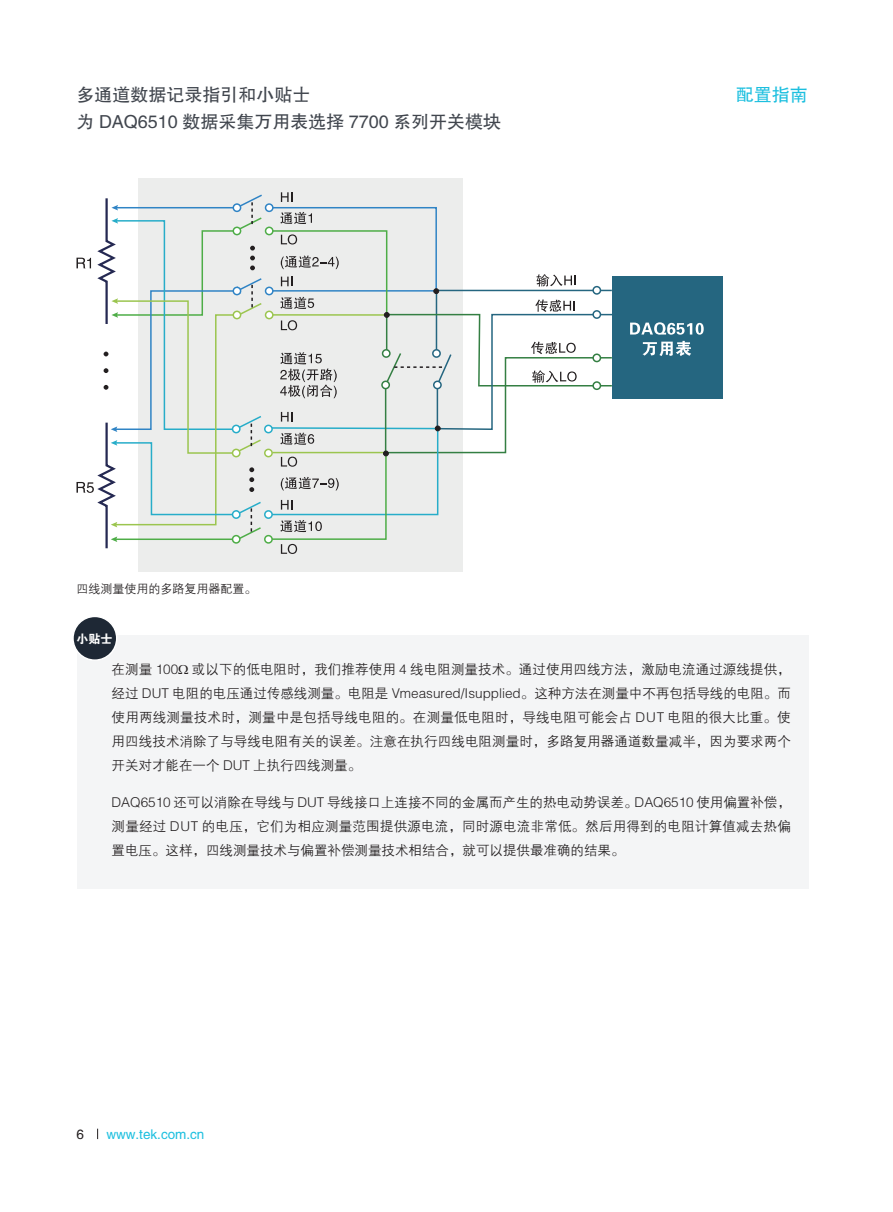
<style>
.page{position:relative;width:893px;height:1212px;background:#fff}
.page>*{position:absolute;margin:0;border:0;box-sizing:border-box;transform-origin:0 0}
.t1{font:18px "FZHTJW GB1 0";color:#41464e}
.t2{font:18px "FZHTJW GB1 0";color:#1cbfdf}
.t3{font:13.5px/24px "FZZDXJW GB1 0";color:#231f20;text-align:justify}
.t4{font:13.5px "FZHTJW GB1 0";color:#1cbfdf}
.t5{font:13.5px "FZHTJW GB1 0";color:#231f20}
.t6{font:12px "FZZDXJW GB1 0";color:#231f20}
.t7{font:12px "FZDHTJW GB1 0";color:#fff}
</style>
<div class="page">
<div style="left:139px;top:179px;width:324px;height:393px;background:#ecedec"></div>
<div style="left:612px;top:276px;width:111px;height:123px;background:#256680"></div>
<svg style="left:630px;top:322px;width:74px;height:13px"></svg>
<svg style="left:643px;top:341px;width:48px;height:15px"></svg>
<svg style="left:76px;top:192px;width:536px;height:362px"></svg>
<div style="left:77px;top:635px;width:731px;height:254px;background:#f4f5f6"></div>
<div style="left:73px;top:616px;width:44px;height:44px;background:#1e2835;border-radius:50%"></div>
<div style="left:72px;top:616px;width:45px;height:45px;border:2px solid #fff;border-radius:50%"></div>
<h1 class="t1" style="left:77px;top:84px;width:235px">多通道数据记录指引和小贴士</h1>
<h1 class="t2" style="left:736px;top:84px;width:73px">配置指南</h1>
<h1 class="t1" style="left:77px;top:111px;width:426px">为 DAQ6510 数据采集万用表选择 7700 系列开关模块</h1>
<p class="t6" style="left:76px;top:582px;width:181px">四线测量使用的多路复用器配置。</p>
<p class="t7" style="left:77px;top:632px;width:38px">小贴士</p>
<p class="t3" style="left:112px;top:658px;width:681px">在测量 100 或以下的低电阻时，我们推荐使用 4 线电阻测量技术。通过使用四线方法，激励电流通过源线提供，经过 DUT 电阻的电压通过传感线测量。电阻是 Vmeasured/Isupplied。这种方法在测量中不再包括导线的电阻。而使用两线测量技术时，测量中是包括导线电阻的。在测量低电阻时，导线电阻可能会占 DUT 电阻的很大比重。使用四线技术消除了与导线电阻有关的误差。注意在执行四线电阻测量时，多路复用器通道数量减半，因为要求两个开关对才能在一个 DUT 上执行四线测量。</p>
<p class="t3" style="left:112px;top:790px;width:681px">DAQ6510 还可以消除在导线与 DUT 导线接口上连接不同的金属而产生的热电动势误差。DAQ6510 使用偏置补偿，测量经过 DUT 的电压，它们为相应测量范围提供源电流，同时源电流非常低。然后用得到的电阻计算值减去热偏置电压。这样，四线测量技术与偏置补偿测量技术相结合，就可以提供最准确的结果。</p>
<p class="t5" style="left:76px;top:1126px;width:9px">6</p>
<p class="t4" style="left:106px;top:1126px;width:99px">www.tek.com.cn</p>
</div>
